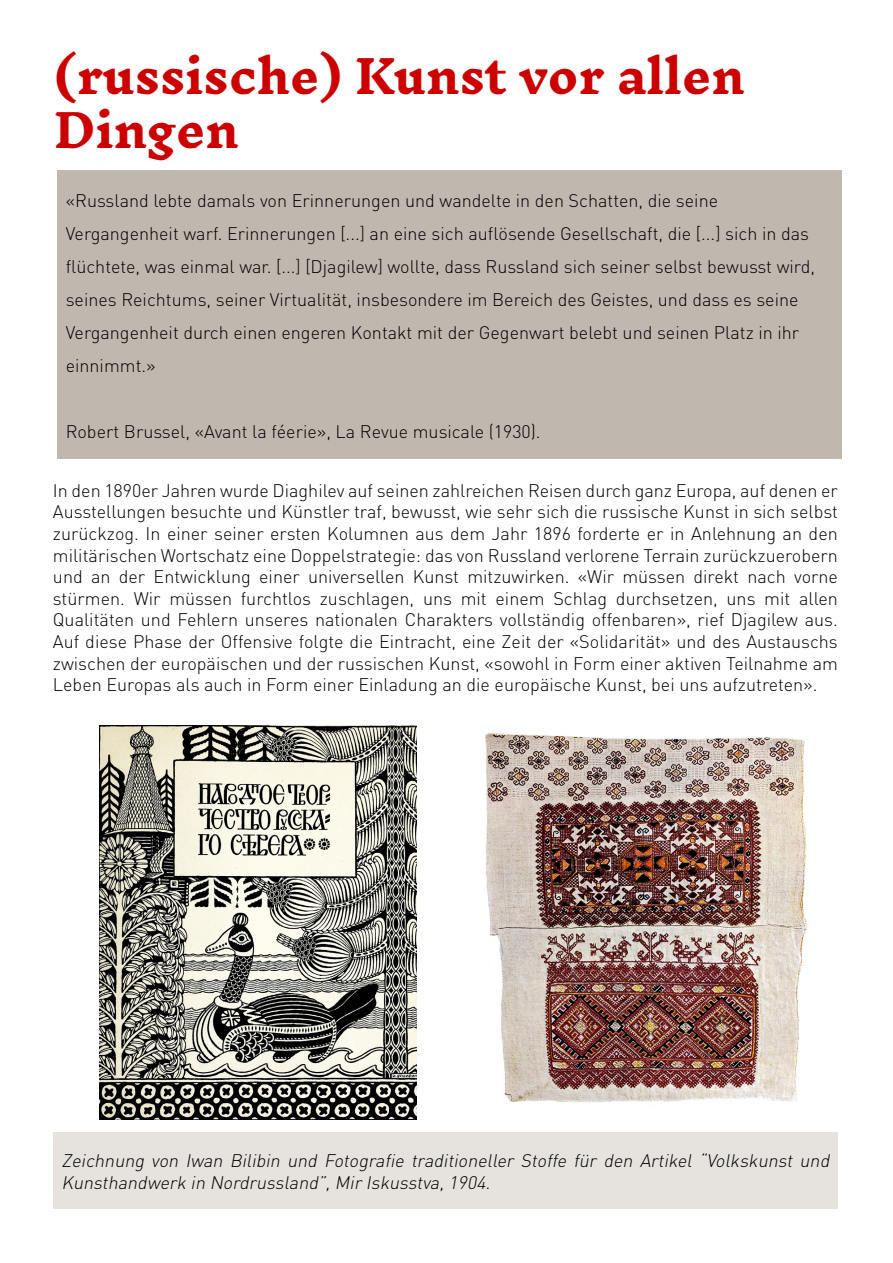
<style>
.page{position:relative;width:893px;height:1263px;background:#fff}
.page>*{position:absolute;margin:0;border:0;box-sizing:border-box;transform-origin:0 0}
.t1{font:700 45px/54px "Inknut Antiqua";color:#c00}
.t2{font:300 18px/21.6px "DIN";color:#000;text-align:justify}
.t3{font:italic 300 18px/21.6px "DIN";color:#000}
</style>
<div class="page">
<img style="left:100px;top:725px;width:317px;height:394px">
<div style="left:57px;top:170px;width:785px;height:289px;background:#c0b8af"></div>
<img style="left:485px;top:732px;width:323px;height:371px">
<div style="left:53px;top:1132px;width:785px;height:77px;background:#e6e3df"></div>
<h1 class="t1" style="left:54px;top:51px;width:693px">(russische) Kunst vor allen<br>Dingen</h1>
<p class="t2" style="left:66px;top:183px;width:751px;line-height:33px;text-align:left">«Russland lebte damals von Erinnerungen und wandelte in den Schatten, die seine Vergangenheit warf. Erinnerungen [...] an eine sich auflösende Gesellschaft, die [...] sich in das flüchtete, was einmal war. [...] [Djagilew] wollte, dass Russland sich seiner selbst bewusst wird, seines Reichtums, seiner Virtualität, insbesondere im Bereich des Geistes, und dass es seine Vergangenheit durch einen engeren Kontakt mit der Gegenwart belebt und seinen Platz in ihr einnimmt.»</p>
<p class="t2" style="left:66px;top:420px;width:476px">Robert Brussel, «Avant la féerie», La Revue musicale (1930).</p>
<p class="t2" style="left:53px;top:479px;width:786px">In den 1890er Jahren wurde Diaghilev auf seinen zahlreichen Reisen durch ganz Europa, auf denen er Ausstellungen besuchte und Künstler traf, bewusst, wie sehr sich die russische Kunst in sich selbst zurückzog. In einer seiner ersten Kolumnen aus dem Jahr 1896 forderte er in Anlehnung an den militärischen Wortschatz eine Doppelstrategie: das von Russland verlorene Terrain zurückzuerobern und an der Entwicklung einer universellen Kunst mitzuwirken. «Wir müssen direkt nach vorne stürmen. Wir müssen furchtlos zuschlagen, uns mit einem Schlag durchsetzen, uns mit allen Qualitäten und Fehlern unseres nationalen Charakters vollständig offenbaren», rief Djagilew aus.<br>Auf diese Phase der Offensive folgte die Eintracht, eine Zeit der «Solidarität» und des Austauschs zwischen der europäischen und der russischen Kunst, «sowohl in Form einer aktiven Teilnahme am Leben Europas als auch in Form einer Einladung an die europäische Kunst, bei uns aufzutreten».</p>
<p class="t3" style="left:61px;top:1149px;width:773px">Zeichnung von Iwan Bilibin und Fotografie traditioneller Stoffe für den Artikel “Volkskunst und<br>Kunsthandwerk in Nordrussland”,Mir Iskusstva,1904.</p>
</div>
